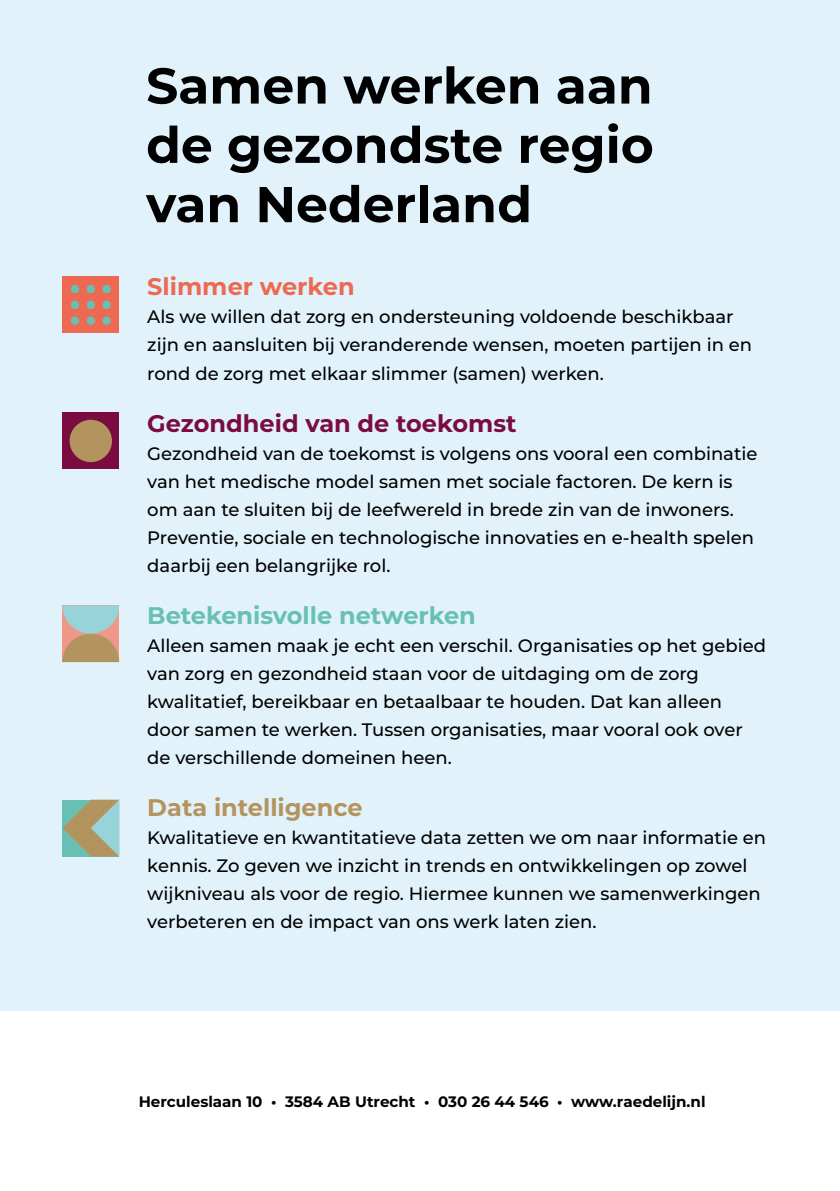
<style>
.page{position:relative;width:840px;height:1191px;background:#fff}
.page>*{position:absolute;margin:0;border:0;box-sizing:border-box;transform-origin:0 0}
.t1{font:700 50.2px/59.2px "Montserrat";color:#000;text-align:justify}
.t2{font:700 24px "Montserrat";color:#7b0c3f}
.t3{font:700 24px "Montserrat";color:#67c0b3}
.t4{font:700 24px "Montserrat";color:#b4945e}
.t5{font:700 24px "Montserrat";color:#ed6952}
.t6{font:500 18px/28px "Montserrat";color:#000}
.t7{font:700 15.2px "Montserrat";color:#000}
</style>
<div class="page">
<div style="left:0;top:0;width:839px;height:1011px;background:#e1f2fa"></div>
<div style="left:62px;top:276px;width:57px;height:57px;background:#ed6952"></div>
<div style="left:87px;top:301px;width:8px;height:8px;background:#67c0b3;border-radius:50%"></div>
<div style="left:71px;top:301px;width:8px;height:8px;background:#67c0b3;border-radius:50%"></div>
<div style="left:87px;top:285px;width:8px;height:8px;background:#67c0b3;border-radius:50%"></div>
<div style="left:102px;top:301px;width:9px;height:8px;background:#67c0b3;border-radius:50%"></div>
<div style="left:87px;top:316px;width:8px;height:9px;background:#67c0b3;border-radius:50%"></div>
<div style="left:71px;top:285px;width:8px;height:8px;background:#67c0b3;border-radius:50%"></div>
<div style="left:71px;top:316px;width:8px;height:9px;background:#67c0b3;border-radius:50%"></div>
<div style="left:102px;top:285px;width:9px;height:8px;background:#67c0b3;border-radius:50%"></div>
<div style="left:102px;top:316px;width:9px;height:9px;background:#67c0b3;border-radius:50%"></div>
<div style="left:62px;top:412px;width:57px;height:57px;background:#7b0c3f"></div>
<div style="left:70px;top:420px;width:42px;height:42px;background:#b4945e;border-radius:50%"></div>
<svg style="left:62px;top:605px;width:57px;height:57px"></svg>
<svg style="left:62px;top:799px;width:57px;height:57px"></svg>
<h1 class="t1" style="left:146px;top:54px;width:509px">Samen werken aan de gezondste regio van Nederland</h1>
<h2 class="t5" style="left:147px;top:270px;width:209px">Slimmer werken</h2>
<p class="t6" style="left:147px;top:302px;width:606px">Als we willen dat zorg en ondersteuning voldoende beschikbaar zijn en aansluiten bij veranderende wensen, moeten partijen in en rond de zorg met elkaar slimmer (samen) werken.</p>
<h2 class="t2" style="left:147px;top:406px;width:370px">Gezondheid van de toekomst</h2>
<p class="t6" style="left:147px;top:438px;width:611px">Gezondheid van de toekomst is volgens ons vooral een combinatie van het medische model samen met sociale factoren. De kern is om aan te sluiten bij de leefwereld in brede zin van de inwoners.<br>Preventie, sociale en technologische innovaties en e-health spelen daarbij een belangrijke rol.</p>
<h2 class="t3" style="left:147px;top:598px;width:330px">Betekenisvolle netwerken</h2>
<p class="t6" style="left:147px;top:630px;width:620px">Alleen samen maak je echt een verschil. Organisaties op het gebied van zorg en gezondheid staan voor de uitdaging om de zorg kwalitatief, bereikbaar en betaalbaar te houden. Dat kan alleen door samen te werken. Tussen organisaties, maar vooral ook over de verschillende domeinen heen.</p>
<h2 class="t4" style="left:147px;top:790px;width:217px">Data intelligence</h2>
<p class="t6" style="left:147px;top:822px;width:620px">Kwalitatieve en kwantitatieve data zetten we om naar informatie en kennis. Zo geven we inzicht in trends en ontwikkelingen op zowel wijkniveau als voor de regio. Hiermee kunnen we samenwerkingen verbeteren en de impact van ons werk laten zien.</p>
<p class="t7" style="left:139px;top:1090px;width:568px">Herculeslaan 10 • 3584 AB Utrecht • 030 26 44 546 • www.raedelijn.nl</p>
</div>
